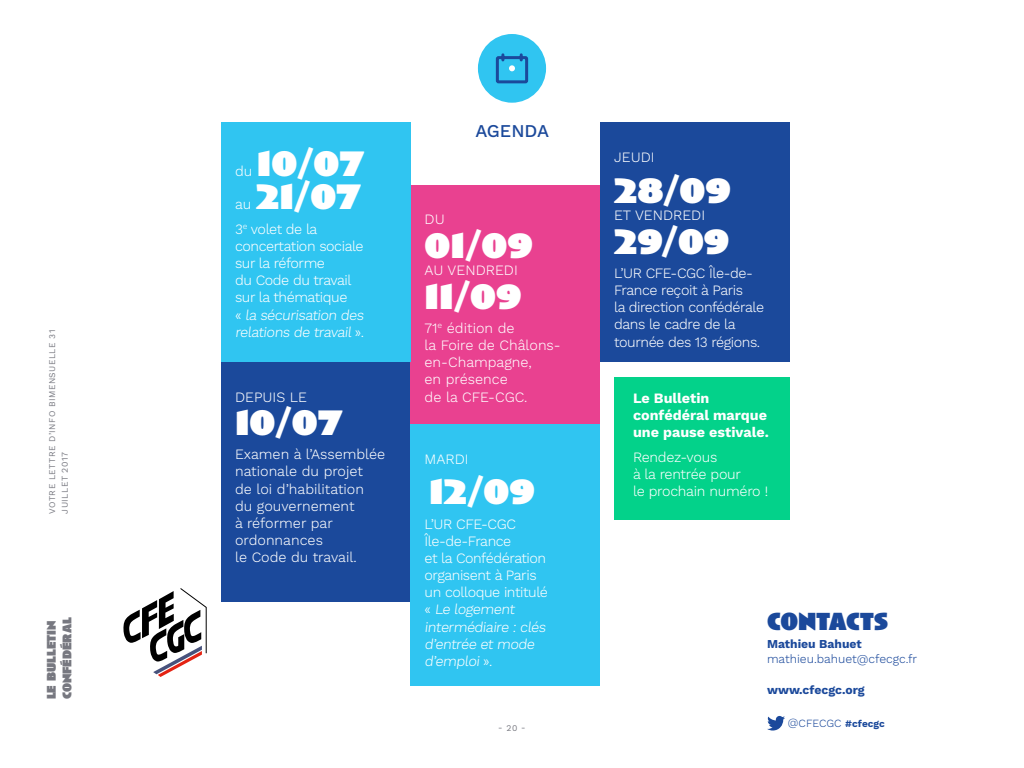
<style>
.page{position:relative;width:1024px;height:768px;background:#fff}
.page>*{position:absolute;margin:0;border:0;box-sizing:border-box;transform-origin:0 0}
.t1{font:900 36.4px "Anisette";color:#fff}
.t2{font:900 25.4px "Anisette";color:#1b499b}
.t3{font:500 18px "Work Sans";color:#1b499b}
.t4{font:300 14.3px/17.2px "Work Sans";letter-spacing:-.025em;color:#fff}
.t5{font:300 14.3px/17.2px "Work Sans";color:#fff}
.t6{font:700 14.3px/17.2px "Work Sans";color:#fff}
.t7{font:900 13px/15.6px "Anisette";color:#777880}
.t8{font:700 12.1px "Work Sans";color:#1b499b}
.t9{font:300 12.1px "Work Sans";color:#1b499b}
.t10{font:300 11px "Work Sans";color:#1b499b}
.t11{font:8.7px "Work Sans";letter-spacing:.05em;color:#777880}
.t12{font:8.6px "Work Sans";letter-spacing:.05em;color:#777880}
.s1{font-weight:700;font-size:10px}
</style>
<div class="page">
<div style="left:478px;top:34px;width:68px;height:69px;background:#30c5f1;border-radius:50%"></div>
<svg style="left:495px;top:53px;width:34px;height:31px"></svg>
<svg style="left:123px;top:588px;width:84px;height:89px"></svg>
<svg style="left:767px;top:716px;width:18px;height:15px"></svg>
<div style="left:221px;top:362px;width:189px;height:239px;background:#1b499b"></div>
<div style="left:410px;top:185px;width:190px;height:239px;background:#e94190"></div>
<div style="left:221px;top:123px;width:189px;height:239px;background:#30c5f1"></div>
<div style="left:600px;top:123px;width:189px;height:239px;background:#1b499b"></div>
<div style="left:410px;top:424px;width:190px;height:261px;background:#30c5f1"></div>
<div style="left:614px;top:377px;width:175px;height:143px;background:#03d28a"></div>
<p class="t12" style="left:47px;top:514px;width:186px;rotate:-90deg">VOTRE LETTRE D’INFO BIMENSUELLE 31</p>
<p class="t11" style="left:60px;top:514px;width:63px;rotate:-90deg">JUILLET 2017</p>
<p class="t7" style="left:44px;top:699px;width:84px;rotate:-90deg">LE BULLETIN<br>CONFÉDÉRAL</p>
<h1 class="t1" style="left:257px;top:143px;width:108px">10/07</h1>
<p class="t4" style="left:235px;top:163px;width:19px">du</p>
<h1 class="t1" style="left:256px;top:177px;width:106px">21/07</h1>
<p class="t4" style="left:235px;top:221px;width:133px">3<sup>e</sup> volet de la concertation sociale sur la réforme<br>du Code du travail sur la thématique<br>« la sécurisation des relations de travail » .</p>
<p class="t4" style="left:235px;top:197px;width:18px">au</p>
<p class="t5" style="left:235px;top:389px;width:73px">DEPUIS LE</p>
<h1 class="t1" style="left:235px;top:402px;width:108px">10/07</h1>
<p class="t5" style="left:235px;top:446px;width:152px">Examen à l’Assemblée nationale du projet<br>de loi d’habilitation<br>du gouvernement<br>à réformer par ordonnances<br>le Code du travail.</p>
<p class="t3" style="left:475px;top:120px;width:75px">AGENDA</p>
<p class="t4" style="left:425px;top:212px;width:22px">DU</p>
<h1 class="t1" style="left:425px;top:225px;width:110px">01/09</h1>
<p class="t5" style="left:425px;top:262px;width:95px">AU VENDREDI</p>
<h1 class="t1" style="left:425px;top:276px;width:98px">11/09</h1>
<p class="t5" style="left:425px;top:320px;width:138px">71<sup>e</sup> édition de<br>la Foire de Châlons&shy;en-Champagne,<br>en présence<br>de la CFE-CGC.</p>
<p class="t4" style="left:425px;top:451px;width:46px">MARDI</p>
<h1 class="t1" style="left:429px;top:471px;width:107px">12/09</h1>
<p class="t4" style="left:425px;top:516px;width:125px">L’UR CFE-CGC<br>Île-de-France<br>et la Confédération organisent à Paris un colloque intitulé « Le logement intermédiaire : clés d’entrée et mode d’emploi » .</p>
<p class="t12" style="left:498px;top:723px;width:29px">- 20 -</p>
<p class="t4" style="left:614px;top:149px;width:42px">JEUDI</p>
<h1 class="t1" style="left:614px;top:170px;width:118px">28/09</h1>
<p class="t5" style="left:614px;top:207px;width:93px">ET VENDREDI</p>
<h1 class="t1" style="left:614px;top:221px;width:117px">29/09</h1>
<p class="t4" style="left:614px;top:265px;width:152px">L’UR CFE-CGC Île-de-<br>France reçoit à Paris<br>la direction confédérale dans le cadre de la tournée des 13 régions.</p>
<p class="t6" style="left:633px;top:390px;width:137px">Le Bulletin confédéral marque une pause estivale.</p>
<p class="t4" style="left:633px;top:449px;width:137px">Rendez-vous<br>à la rentrée pour<br>le prochain numéro !</p>
<h2 class="t2" style="left:767px;top:607px;width:123px">CONTACTS</h2>
<p class="t8" style="left:767px;top:637px;width:96px">Mathieu Bahuet</p>
<p class="t9" style="left:767px;top:652px;width:152px">mathieu.bahuet@cfecgc.fr</p>
<p class="t8" style="left:767px;top:683px;width:99px">www.cfecgc.org</p>
<p class="t10" style="left:788px;top:717px;width:98px">@CFECGC <span class="s1">#cfecgc</span></p>
</div>
